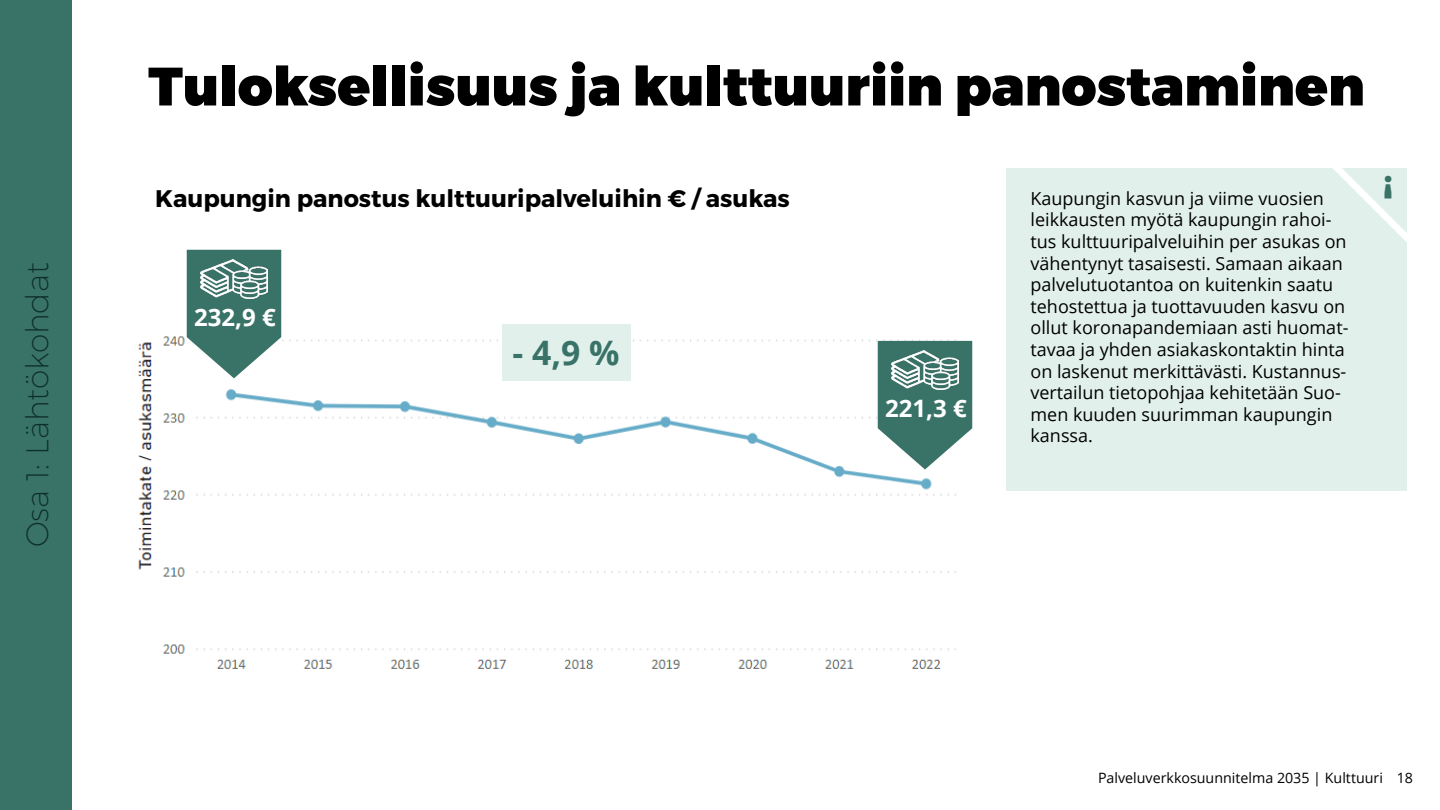
<style>
.page{position:relative;width:1440px;height:810px;background:#fff}
.page>*{position:absolute;margin:0;border:0;box-sizing:border-box;transform-origin:0 0}
.t1{font:900 54px "Montserrat";color:#000}
.t2{font:700 33.75px "Open Sans";color:#397368}
.t3{font:900 32.1px "Montserrat";color:#397368}
.t4{font:200 31.5px "Montserrat";color:#0e2f28}
.t5{font:700 24px "Montserrat";color:#000}
.t6{font:700 24px "Open Sans";color:#fff}
.t7{font:18px/21.6px "Open Sans";color:#000}
.t8{font:14.25px "Open Sans";color:#000}
</style>
<div class="page">
<div style="left:0;top:0;width:72px;height:810px;background:#397368"></div>
<div style="left:1006px;top:168px;width:401px;height:322px;background:#e2f0ec"></div>
<svg style="left:1333px;top:168px;width:74px;height:74px"></svg>
<img style="left:138px;top:302px;width:821px;height:367px">
<svg style="left:187px;top:250px;width:94px;height:128px"></svg>
<img style="left:201px;top:260px;width:66px;height:38px">
<svg style="left:878px;top:341px;width:94px;height:129px"></svg>
<img style="left:892px;top:351px;width:66px;height:38px">
<div style="left:502px;top:324px;width:128px;height:57px;background:#e2f0ec"></div>
<h3 class="t4" style="left:18px;top:547px;width:286px;rotate:-90deg">Osa 1: Lähtökohdat</h3>
<h1 class="t1" style="left:148px;top:53px;width:1218px">Tuloksellisuus ja kulttuuriin panostaminen</h1>
<h3 class="t5" style="left:155px;top:183px;width:636px">Kaupungin panostus kulttuuripalveluihin € / asukas</h3>
<h3 class="t6" style="left:194px;top:300px;width:83px">232,9 €</h3>
<h2 class="t2" style="left:513px;top:329px;width:109px">- 4,9 %</h2>
<h3 class="t6" style="left:885px;top:392px;width:83px">221,3 €</h3>
<p class="t7" style="left:1030px;top:187px;width:319px">Kaupungin kasvun ja viime vuosien leikkausten myötä kaupungin rahoi&shy;tus kulttuuripalveluihin per asukas on vähentynyt tasaisesti. Samaan aikaan palvelutuotantoa on kuitenkin saatu tehostettua ja tuottavuuden kasvu on ollut koronapandemiaan asti huomat&shy;tavaa ja yhden asiakaskontaktin hinta on laskenut merkittävästi. Kustannus&shy;vertailun tietopohjaa kehitetään Suo&shy;men kuuden suurimman kaupungin kanssa.</p>
<h3 class="t3" style="left:1393px;top:207px;width:11px;rotate:-180deg">!</h3>
<p class="t8" style="left:1098px;top:768px;width:286px">Palveluverkkosuunnitelma 2035 | Kulttuuri</p>
<p class="t8" style="left:1397px;top:768px;width:18px">18</p>
</div>
